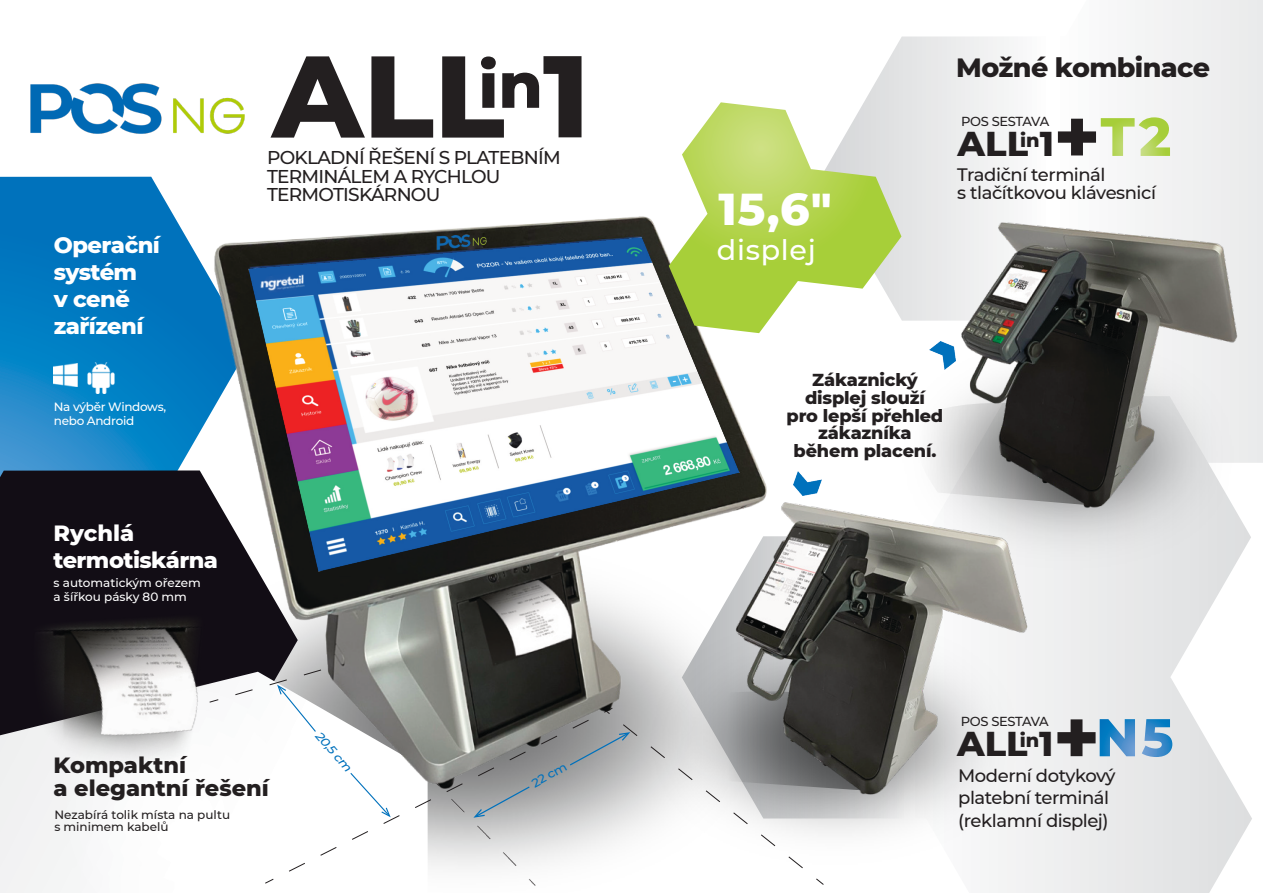
<style>
.page{position:relative;width:1263px;height:893px;background:#fff}
.page>*{position:absolute;margin:0;border:0;box-sizing:border-box;transform-origin:0 0}
.t1{font:800 115.95px "Montserrat";color:#231f20}
.t2{font:800 77.4px "Montserrat";color:#231f20}
.t3{font:800 45.6px "Montserrat";color:#fff}
.t4{font:800 35.25px "Montserrat";color:#231f20}
.t5{font:500 28.5px "Montserrat";letter-spacing:.025em;color:#fff}
.t6{font:800 27px "Montserrat";letter-spacing:-.025em;color:#231f20}
.t7{font:800 22.65px/27.2px "Montserrat";letter-spacing:-.025em;color:#fff}
.t8{font:800 22.5px/22.5px "Montserrat";color:#231f20}
.t9{font:800 22.5px/27px "Montserrat";letter-spacing:-.025em;color:#fff}
.t10{font:500 18.45px/18.5px "Montserrat";letter-spacing:-.04em;color:#231f20}
.t11{font:500 18px/18px "Montserrat";letter-spacing:-.025em;color:#231f20}
.t12{font:800 17.7px/17.7px "Montserrat";letter-spacing:-.01em;color:#231f20;text-align:center}
.t13{font:500 13.05px "Montserrat";letter-spacing:-.03em;color:#231f20}
.t14{font:500 12px/12px "Montserrat";color:#231f20}
.t15{font:500 12px/14.4px "Montserrat";color:#fff}
.t16{font:500 12px/14.4px "Montserrat";letter-spacing:-.02em;color:#fff}
.t17{font:500 12px "Montserrat";color:#0071bc;scale:1.08 1}
.t18{font:italic 500 11.7px "Montserrat";color:#0071bc;scale:1.1 1}
</style>
<div class="page">
<svg style="left:0;top:180px;width:214px;height:290px;background:#1985c6"></svg>
<svg style="left:0;top:470px;width:214px;height:24px;background:#1b1921"></svg>
<div style="left:0;top:855px;width:63px;height:38px;background:#f3f3f3"></div>
<svg style="left:864px;top:0;width:399px;height:321px"></svg>
<svg style="left:989px;top:594px;width:263px;height:299px"></svg>
<svg style="left:816px;top:879px;width:8px;height:6px"></svg>
<img style="left:214px;top:216px;width:545px;height:670px">
<svg style="left:669px;top:102px;width:232px;height:231px"></svg>
<img style="left:913px;top:120px;width:350px;height:474px">
<img style="left:651px;top:616px;width:42px;height:249px">
<img style="left:693px;top:411px;width:351px;height:468px">
<img style="left:86px;top:362px;width:31px;height:31px">
<img style="left:54px;top:363px;width:23px;height:24px">
<img style="left:0;top:494px;width:323px;height:361px">
<svg style="left:1101px;top:117px;width:69px;height:39px"></svg>
<svg style="left:1100px;top:719px;width:35px;height:37px"></svg>
<svg style="left:1142px;top:719px;width:30px;height:38px"></svg>
<img style="left:0;top:83px;width:245px;height:97px">
<svg style="left:226px;top:610px;width:302px;height:123px;background:#878886"></svg>
<svg style="left:349px;top:772px;width:42px;height:45px"></svg>
<svg style="left:473px;top:785px;width:58px;height:33px;background:#a0a7ab"></svg>
<svg style="left:568px;top:732px;width:62px;height:35px;background:#9aa0a4"></svg>
<img style="left:794px;top:472px;width:27px;height:24px">
<img style="left:929px;top:342px;width:26px;height:27px">
<img style="left:437px;top:235px;width:49px;height:2px">
<img style="left:249px;top:237px;width:491px;height:334px">
<img style="left:259px;top:273px;width:46px;height:18px">
<p class="t7" style="left:54px;top:230px;width:108px">Operační systém<br>v ceně zařízení</p>
<p class="t16" style="left:54px;top:399px;width:114px">Na výběr Windows, nebo Android</p>
<p class="t9" style="left:54px;top:518px;width:166px">Rychlá termotiskárna</p>
<p class="t15" style="left:54px;top:575px;width:149px">s automatickým ořezem a šířkou pásky 80 mm</p>
<h1 class="t1" style="left:272px;top:11px;width:319px">ALL 1<sup>in</sup></h1>
<p class="t10" style="left:267px;top:148px;width:295px">POKLADNÍ ŘEŠENÍ S PLATEBNÍM<br>TERMINÁLEM A RYCHLOU<br>TERMOTISKÁRNOU</p>
<p class="t8" style="left:54px;top:753px;width:217px">Kompaktní<br>a elegantní řešení</p>
<p class="t14" style="left:54px;top:808px;width:177px">Nezabírá tolik místa na pultu s minimem kabelů</p>
<p class="t18" style="left:324px;top:728px;width:46px;rotate:49deg">20,5 cm</p>
<p class="t17" style="left:528px;top:776px;width:37px;rotate:-29deg">22 cm</p>
<h3 class="t3" style="left:718px;top:175px;width:115px">15,6"</h3>
<h3 class="t5" style="left:717px;top:230px;width:100px">displej</h3>
<h3 class="t6" style="left:956px;top:48px;width:255px">Možné kombinace</h3>
<p class="t13" style="left:961px;top:112px;width:90px">POS SESTAVA</p>
<h2 class="t2" style="left:1053px;top:80px;width:49px">+</h2>
<h3 class="t4" style="left:957px;top:117px;width:98px">ALL 1<sup>in</sup></h3>
<p class="t11" style="left:957px;top:165px;width:200px">Tradiční terminál<br>s tlačítkovou klávesnicí</p>
<p class="t12" style="left:787px;top:370px;width:158px">Zákaznický displej slouží<br>pro lepší přehled zákazníka během placení.</p>
<p class="t13" style="left:961px;top:713px;width:90px">POS SESTAVA</p>
<h2 class="t2" style="left:1053px;top:681px;width:49px">+</h2>
<p class="t11" style="left:958px;top:786px;width:152px;line-height:22.5px">platební terminál (reklamní displej)</p>
<h3 class="t4" style="left:957px;top:718px;width:98px">ALL 1<sup>in</sup></h3>
<p class="t11" style="left:958px;top:766px;width:159px">Moderní dotykový</p>
</div>
